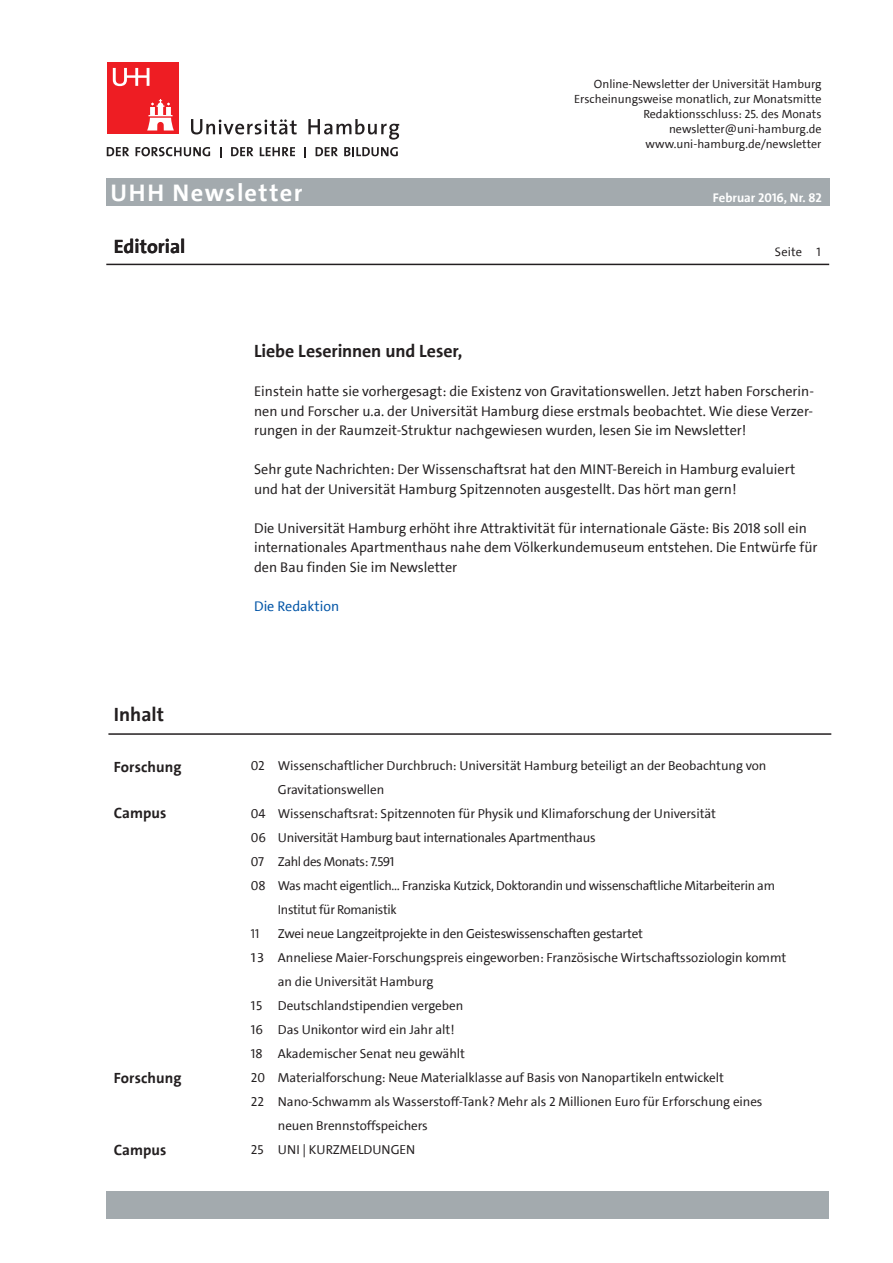
<style>
.page{position:relative;width:893px;height:1263px;background:#fff}
.page>*{position:absolute;margin:0;border:0;box-sizing:border-box;transform-origin:0 0}
.t1{font:700 24.3px "The Sans UHH";letter-spacing:.06em;color:#fff}
.Editorial_H1{font:700 19.5px "The Sans UHH";color:#231f20}
.Editorial_Text{font:700 18px "The Sans UHH";letter-spacing:-.005em;color:#231f20}
.t2{font:700 15px "The Sans UHH";letter-spacing:.005em;color:#231f20}
.Editorial_Text-2{font:14.25px/19.5px "The Sans UHH";color:#231f20}
.Editorial_Text-3{font:14.25px "The Sans UHH";color:#0154a6}
.t3{font:13.2px/24px "The Sans UHH";letter-spacing:-.005em;color:#231f20}
.t4{font:13.2px/24px "The Sans UHH";letter-spacing:-.025em;color:#231f20}
.t5{font:13.2px/24px "The Sans UHH";letter-spacing:-.005em;color:#231f20;scale:1.1 1}
.t6{font:13.2px "The Sans UHH";letter-spacing:-.03em;color:#231f20}
.t7{font:13.2px "The Sans UHH";letter-spacing:-.005em;color:#231f20;scale:.9 1}
.t8{font:700 12.75px "The Sans UHH";color:#fff}
.t9{font:12.3px "The Sans UHH";letter-spacing:.01em;color:#231f20}
.t10{font:12px/15px "The Sans UHH";color:#231f20;text-align:right}
</style>
<div class="page">
<svg style="left:191px;top:119px;width:106px;height:15px"></svg>
<svg style="left:308px;top:119px;width:91px;height:21px"></svg>
<div style="left:107px;top:63px;width:72px;height:71px;background:#ee1d23"></div>
<svg style="left:147px;top:99px;width:27px;height:31px"></svg>
<svg style="left:113px;top:68px;width:36px;height:18px"></svg>
<svg style="left:107px;top:147px;width:22px;height:9px"></svg>
<svg style="left:136px;top:147px;width:74px;height:9px"></svg>
<svg style="left:231px;top:147px;width:22px;height:9px"></svg>
<svg style="left:260px;top:147px;width:35px;height:9px"></svg>
<svg style="left:316px;top:147px;width:22px;height:9px"></svg>
<svg style="left:344px;top:147px;width:54px;height:9px"></svg>
<div style="left:106px;top:179px;width:723px;height:27px;background:#a3aaae"></div>
<div style="left:106px;top:1191px;width:723px;height:27px;background:#a3aaae"></div>
<hr style="left:106px;top:264px;width:723px;height:1px;background:#231f20">
<hr style="left:108px;top:733px;width:723px;height:2px;background:#231f20">
<p class="t10" style="left:574px;top:76px;width:249px">Online-Newsletter der Universität Hamburg Erscheinungsweise monatlich, zur Monatsmitte Redaktionsschluss: 25. des Monats newsletter@uni-hamburg.de www.uni-hamburg.de/newsletter</p>
<h1 class="t1" style="left:111px;top:177px;width:194px">UHH Newsletter</h1>
<p class="t8" style="left:713px;top:189px;width:110px">Februar 2016, Nr. 82</p>
<p class="Editorial_H1" style="left:114px;top:233px;width:73px">Editorial</p>
<p class="Editorial_H1" style="left:114px;top:702px;width:52px">Inhalt</p>
<p class="t2" style="left:114px;top:757px;width:69px">Forschung</p>
<p class="t2" style="left:114px;top:803px;width:54px">Campus</p>
<p class="t2" style="left:114px;top:1068px;width:69px">Forschung</p>
<p class="t2" style="left:114px;top:1140px;width:54px">Campus</p>
<p class="t9" style="left:775px;top:244px;width:29px">Seite</p>
<p class="t9" style="left:816px;top:244px;width:6px">1</p>
<p class="Editorial_Text" style="left:254px;top:340px;width:210px">Liebe Leserinnen und Leser,</p>
<p class="Editorial_Text-2" style="left:254px;top:382px;width:560px;text-align:justify">Einstein hatte sie vorhergesagt: die Existenz von Gravitationswellen. Jetzt haben Forscherin&shy;nen und Forscher u.a. der Universität Hamburg diese erstmals beobachtet. Wie diese Verzer&shy;rungen in der Raumzeit-Struktur nachgewiesen wurden, lesen Sie im Newsletter!</p>
<p class="Editorial_Text-2" style="left:254px;top:460px;width:543px">Sehr gute Nachrichten: Der Wissenschaftsrat hat den MINT-Bereich in Hamburg evaluiert und hat der Universität Hamburg Spitzennoten ausgestellt. Das hört man gern!</p>
<p class="Editorial_Text-2" style="left:254px;top:518px;width:565px">Die Universität Hamburg erhöht ihre Attraktivität für internationale Gäste: Bis 2018 soll ein internationales Apartmenthaus nahe dem Völkerkundemuseum entstehen. Die Entwürfe für den Bau finden Sie im Newsletter</p>
<p class="Editorial_Text-3" style="left:254px;top:597px;width:87px">Die Redaktion</p>
<p class="t3" style="left:278px;top:754px;width:490px;text-indent:-27px">02 Wissenschaftlicher Durchbruch: Universität Hamburg beteiligt an der Beobachtung von<br>Gravitationswellen</p>
<p class="t3" style="left:251px;top:802px;width:467px">04 Wissenschaftsrat: Spitzennoten für Physik und Klimaforschung der Universität</p>
<p class="t3" style="left:251px;top:826px;width:346px">06 Universität Hamburg baut internationales Apartmenthaus</p>
<p class="t6" style="left:251px;top:853px;width:145px">07 Zahl des Monats: 7.591</p>
<p class="t4" style="left:278px;top:874px;width:499px;text-indent:-27px">08 Was macht eigentlich… Franziska Kutzick, Doktorandin und wissenschaftliche Mitarbeiterin am<br>Institut für Romanistik</p>
<p class="t7" style="left:251px;top:925px;width:11px">11</p>
<p class="t3" style="left:278px;top:922px;width:367px">Zwei neue Langzeitprojekte in den Geisteswissenschaften gestartet</p>
<p class="t5" style="left:278px;top:946px;width:464px;text-indent:-27px">13 Anneliese Maier-Forschungspreis eingeworben: Französische Wirtschaftssoziologin kommt an die Universität Hamburg</p>
<p class="t3" style="left:251px;top:994px;width:214px">15 Deutschlandstipendien vergeben</p>
<p class="t3" style="left:251px;top:1018px;width:205px">16 Das Unikontor wird ein Jahr alt!</p>
<p class="t3" style="left:251px;top:1042px;width:216px">18 Akademischer Senat neu gewählt</p>
<p class="t3" style="left:251px;top:1066px;width:475px">20 Materialforschung: Neue Materialklasse auf Basis von Nanopartikeln entwickelt</p>
<p class="t3" style="left:278px;top:1090px;width:486px;text-indent:-27px">22 Nano-Schwamm als Wasserstoff-Tank? Mehr als 2 Millionen Euro für Erforschung eines neuen Brennstoffspeichers</p>
<p class="t3" style="left:251px;top:1138px;width:166px">25 UNI | KURZMELDUNGEN</p>
</div>
